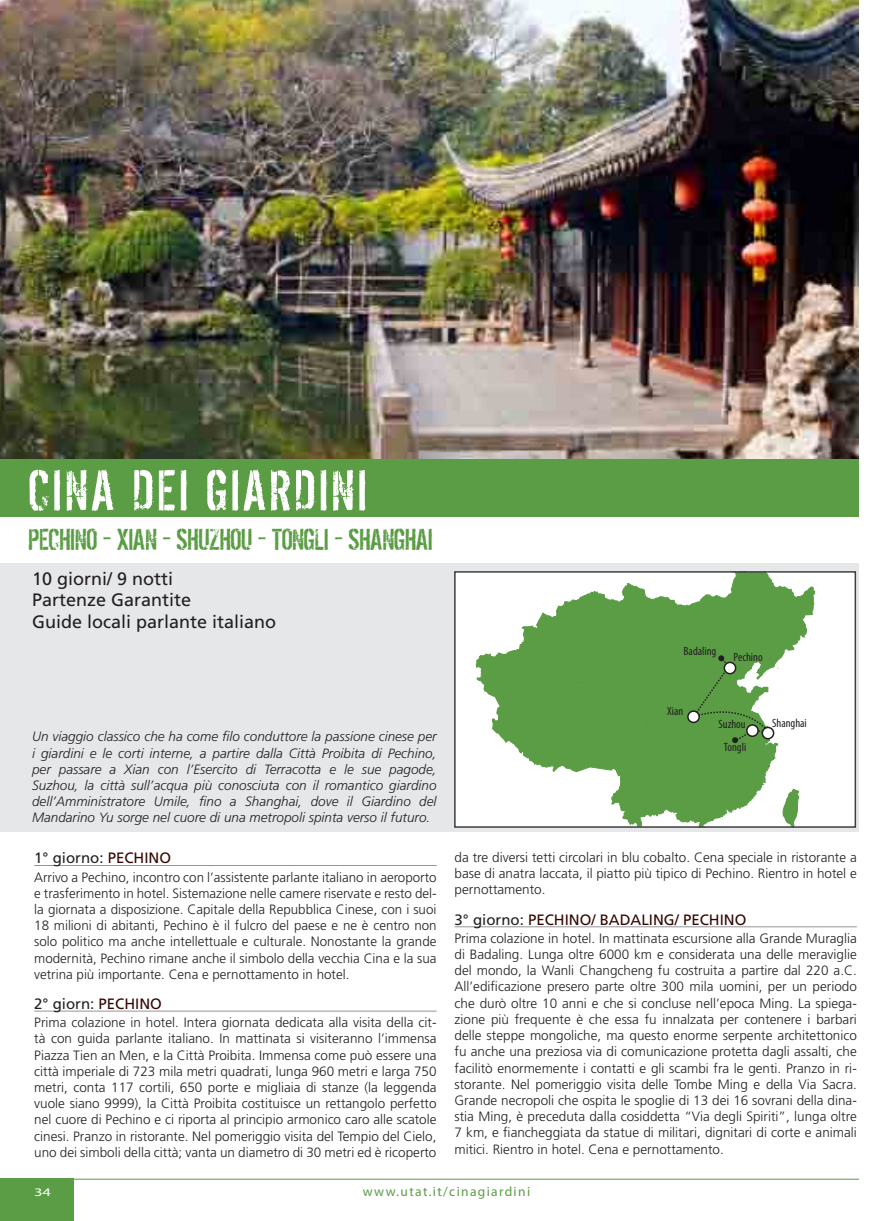
<style>
.page{position:relative;width:893px;height:1221px;background:#fff}
.page>*{position:absolute;margin:0;border:0;box-sizing:border-box;transform-origin:0 0}
.t1{font:63px "Dirty Ego";letter-spacing:.05em;color:#fff}
.t2{font:33px "Dirty Ego";letter-spacing:-.01em;color:#5a9d44}
.Normale{font:18px "Frutiger LT Std";color:#231f20}
.titoletti_giorni{font:15px "Frutiger LT Std";color:#340600}
.titoletti_giorni-2{font:15px "Frutiger LT Std";color:#231f20}
.t3{font:300 13.5px/16.2px "Frutiger LT Std";color:#231f20;text-align:justify}
.Normale-2{font:italic 300 13.5px/16.2px "Frutiger LT Std";color:#231f20;text-align:justify}
.t4{font:13.5px "Myriad Pro";letter-spacing:.1em;color:#5a9d44}
.Normale-3{font:condensed 12px "Myriad Pro";color:#231f20}
.t5{font:11.55px "Myriad Pro";color:#fff;scale:1.43 1}
.s1{color:#340600}
.s2{color:#231f20}
</style>
<div class="page">
<div style="left:0;top:563px;width:859px;height:268px;background:#e6e7e9"></div>
<div style="left:455px;top:572px;width:400px;height:255px;background:#fff"></div>
<div style="left:454px;top:571px;width:402px;height:256px;border:2px solid #3e3e3f"></div>
<img style="left:0;top:0;width:859px;height:459px">
<hr style="left:34px;top:865px;width:403px;height:1px;background:#939598">
<hr style="left:34px;top:1010px;width:403px;height:1px;background:#939598">
<hr style="left:455px;top:926px;width:402px;height:1px;background:#939598">
<svg style="left:476px;top:572px;width:339px;height:255px"></svg>
<div style="left:0;top:1178px;width:74px;height:42px;background:#5a9d44"></div>
<hr style="left:34px;top:1178px;width:825px;height:1px;background:#5a9d44">
<div style="left:0;top:459px;width:859px;height:58px;background:#5a9d44"></div>
<p class="t1" style="left:28px;top:458px;width:340px">CINA DEI GIARDINI</p>
<p class="t2" style="left:28px;top:522px;width:406px">PECHINO - XIAN - SHUZHOU - TONGLI - SHANGHAI</p>
<p class="Normale" style="left:32px;top:567px;width:143px">10 giorni/ 9 notti</p>
<p class="Normale" style="left:32px;top:589px;width:161px">Partenze Garantite</p>
<p class="Normale" style="left:32px;top:611px;width:246px">Guide locali parlante italiano</p>
<p class="Normale-3" style="left:684px;top:644px;width:34px">Badaling</p>
<p class="Normale-3" style="left:734px;top:649px;width:30px">Pechino</p>
<p class="Normale-2" style="left:32px;top:728px;width:406px">Un viaggio classico che ha come filo conduttore la passione cinese per i giardini e le corti interne, a partire dalla Città Proibita di Pechino, per passare a Xian con l’Esercito di Terracotta e le sue pagode, Suzhou, la città sull’acqua più conosciuta con il romantico giardino dell’Amministratore Umile, fino a Shanghai, dove il Giardino del Mandarino Yu sorge nel cuore di una metropoli spinta verso il futuro.</p>
<p class="titoletti_giorni-2" style="left:34px;top:849px;width:138px">1° giorno: <span class="s1">PECHINO</span></p>
<p class="t3" style="left:34px;top:868px;width:404px">Arrivo a Pechino, incontro con l’assistente parlante italiano in aeroporto e trasferimento in hotel. Sistemazione nelle camere riservate e resto del&shy;la giornata a disposizione. Capitale della Repubblica Cinese, con i suoi 18 milioni di abitanti, Pechino è il fulcro del paese e ne è centro non solo politico ma anche intellettuale e culturale. Nonostante la grande modernità, Pechino rimane anche il simbolo della vecchia Cina e la sua vetrina più importante. Cena e pernottamento in hotel.</p>
<p class="titoletti_giorni-2" style="left:34px;top:994px;width:129px">2° giorn: <span class="s1">PECHINO</span></p>
<p class="t3" style="left:34px;top:1014px;width:404px">Prima colazione in hotel. Intera giornata dedicata alla visita della cit&shy;tà con guida parlante italiano. In mattinata si visiteranno l’immensa Piazza Tien an Men, e la Città Proibita. Immensa come può essere una città imperiale di 723 mila metri quadrati, lunga 960 metri e larga 750 metri, conta 117 cortili, 650 porte e migliaia di stanze (la leggenda vuole siano 9999), la Città Proibita costituisce un rettangolo perfetto nel cuore di Pechino e ci riporta al principio armonico caro alle scatole cinesi. Pranzo in ristorante. Nel pomeriggio visita del Tempio del Cielo, uno dei simboli della città; vanta un diametro di 30 metri ed è ricoperto</p>
<p class="Normale-3" style="left:667px;top:703px;width:18px">Xian</p>
<p class="Normale-3" style="left:718px;top:717px;width:29px">Suzhou</p>
<p class="Normale-3" style="left:772px;top:715px;width:36px">Shanghai</p>
<p class="Normale-3" style="left:724px;top:739px;width:24px">Tongli</p>
<p class="t3" style="left:455px;top:849px;width:404px">da tre diversi tetti circolari in blu cobalto. Cena speciale in ristorante a base di anatra laccata, il piatto più tipico di Pechino. Rientro in hotel e pernottamento.</p>
<p class="titoletti_giorni" style="left:455px;top:910px;width:293px"><span class="s2">3° giorno:</span> PECHINO/ BADALING/ PECHINO</p>
<p class="t3" style="left:455px;top:930px;width:404px">Prima colazione in hotel. In mattinata escursione alla Grande Muraglia di Badaling. Lunga oltre 6000 km e considerata una delle meraviglie del mondo, la Wanli Changcheng fu costruita a partire dal 220 a.C.<br>All’edificazione presero parte oltre 300 mila uomini, per un periodo che durò oltre 10 anni e che si concluse nell’epoca Ming. La spiega&shy;zione più frequente è che essa fu innalzata per contenere i barbari delle steppe mongoliche, ma questo enorme serpente architettonico fu anche una preziosa via di comunicazione protetta dagli assalti, che facilitò enormemente i contatti e gli scambi fra le genti. Pranzo in ri&shy;storante. Nel pomeriggio visita delle Tombe Ming e della Via Sacra.<br>Grande necropoli che ospita le spoglie di 13 dei 16 sovrani della dina&shy;stia Ming, è preceduta dalla cosiddetta “Via degli Spiriti”, lunga oltre 7 km, e fiancheggiata da statue di militari, dignitari di corte e animali mitici. Rientro in hotel. Cena e pernottamento.</p>
<p class="t5" style="left:34px;top:1184px;width:13px">34</p>
<p class="t4" style="left:363px;top:1182px;width:169px">www.utat.it/cinagiardini</p>
</div>
